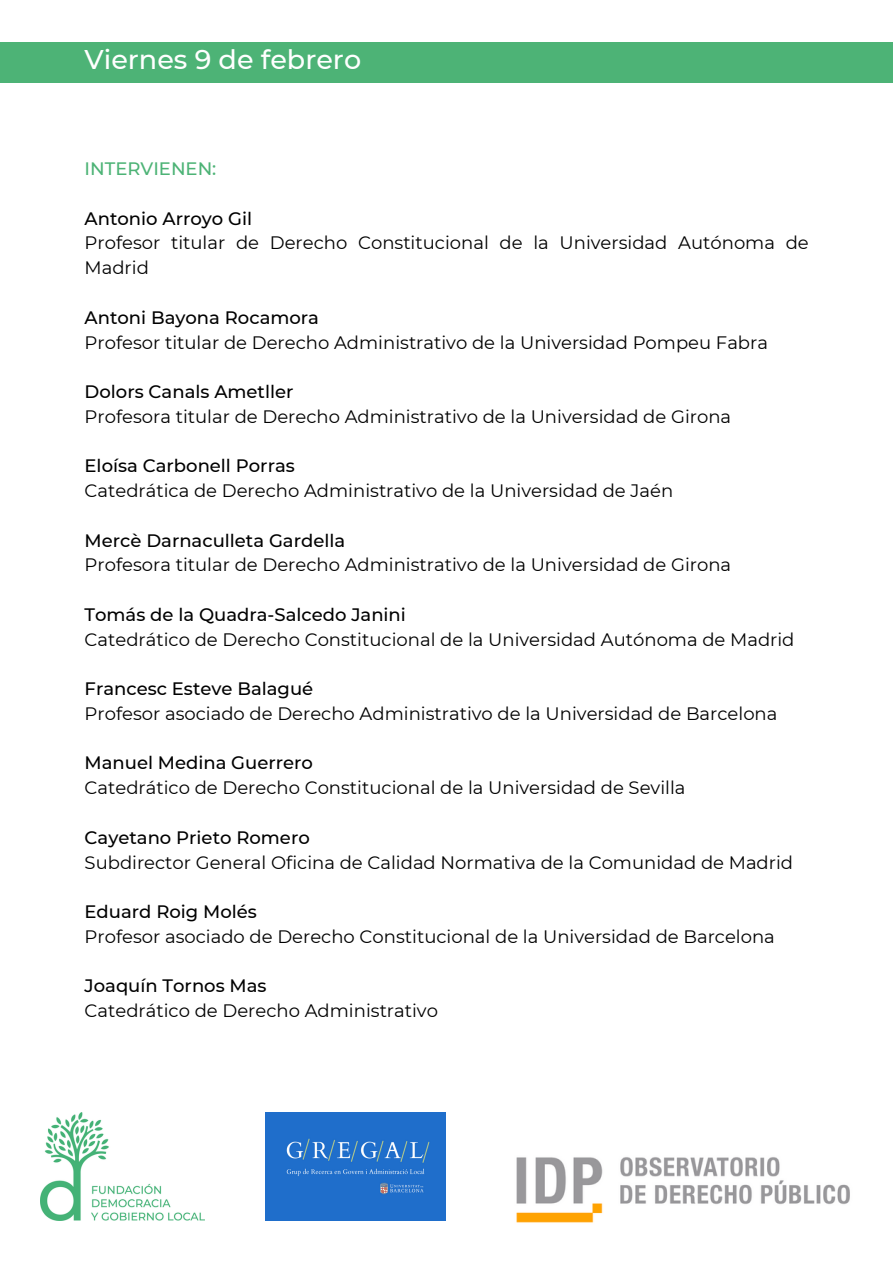
<style>
.page{position:relative;width:893px;height:1264px;background:#fff}
.page>*{position:absolute;margin:0;border:0;box-sizing:border-box;transform-origin:0 0}
.t1{font:500 27px "Montserrat";color:#fff}
.t2{font:18px/24.8px "Montserrat";color:#000}
.t3{font:500 18px "Montserrat";color:#000}
.t4{font:500 18px "Montserrat";color:#4db376}
</style>
<div class="page">
<div style="left:0;top:42px;width:892px;height:40px;background:#4db376"></div>
<img style="left:41px;top:1112px;width:164px;height:108px">
<img style="left:516px;top:1157px;width:334px;height:66px">
<img style="left:265px;top:1112px;width:180px;height:108px">
<h1 class="t1" style="left:85px;top:43px;width:278px">Viernes 9 de febrero</h1>
<h2 class="t4" style="left:85px;top:158px;width:133px">INTERVIENEN:</h2>
<p class="t3" style="left:85px;top:207px;width:169px">Antonio Arroyo Gil</p>
<p class="t2" style="left:85px;top:231px;width:725px">Profesor titular de Derecho Constitucional de la Universidad Autónoma de<br>Madrid</p>
<p class="t3" style="left:85px;top:306px;width:236px">Antoni Bayona Rocamora</p>
<p class="t2" style="left:85px;top:330px;width:685px">Profesor titular de Derecho Administrativo de la Universidad Pompeu Fabra</p>
<p class="t3" style="left:85px;top:380px;width:210px">Dolors Canals Ametller</p>
<p class="t2" style="left:85px;top:404px;width:648px">Profesora titular de Derecho Administrativo de la Universidad de Girona</p>
<p class="t3" style="left:85px;top:455px;width:212px">Eloísa Carbonell Porras</p>
<p class="t2" style="left:85px;top:478px;width:590px">Catedrática de Derecho Administrativo de la Universidad de Jaén</p>
<p class="t3" style="left:85px;top:529px;width:262px">Mercè Darnaculleta Gardella</p>
<p class="t2" style="left:85px;top:552px;width:648px">Profesora titular de Derecho Administrativo de la Universidad de Girona</p>
<p class="t3" style="left:85px;top:603px;width:323px">Tomás de la Quadra-Salcedo Janini</p>
<p class="t2" style="left:85px;top:627px;width:711px">Catedrático de Derecho Constitucional de la Universidad Autónoma de Madrid</p>
<p class="t3" style="left:85px;top:677px;width:230px">Francesc Esteve Balagué</p>
<p class="t2" style="left:85px;top:701px;width:694px">Profesor asociado de Derecho Administrativo de la Universidad de Barcelona</p>
<p class="t3" style="left:85px;top:752px;width:230px">Manuel Medina Guerrero</p>
<p class="t2" style="left:85px;top:775px;width:602px">Catedrático de Derecho Constitucional de la Universidad de Sevilla</p>
<p class="t3" style="left:85px;top:826px;width:227px">Cayetano Prieto Romero</p>
<p class="t2" style="left:85px;top:849px;width:710px">Subdirector General Oficina de Calidad Normativa de la Comunidad de Madrid</p>
<p class="t3" style="left:85px;top:900px;width:174px">Eduard Roig Molés</p>
<p class="t2" style="left:85px;top:924px;width:691px">Profesor asociado de Derecho Constitucional de la Universidad de Barcelona</p>
<p class="t3" style="left:85px;top:974px;width:183px">Joaquín Tornos Mas</p>
<p class="t2" style="left:85px;top:998px;width:355px">Catedrático de Derecho Administrativo</p>
</div>
